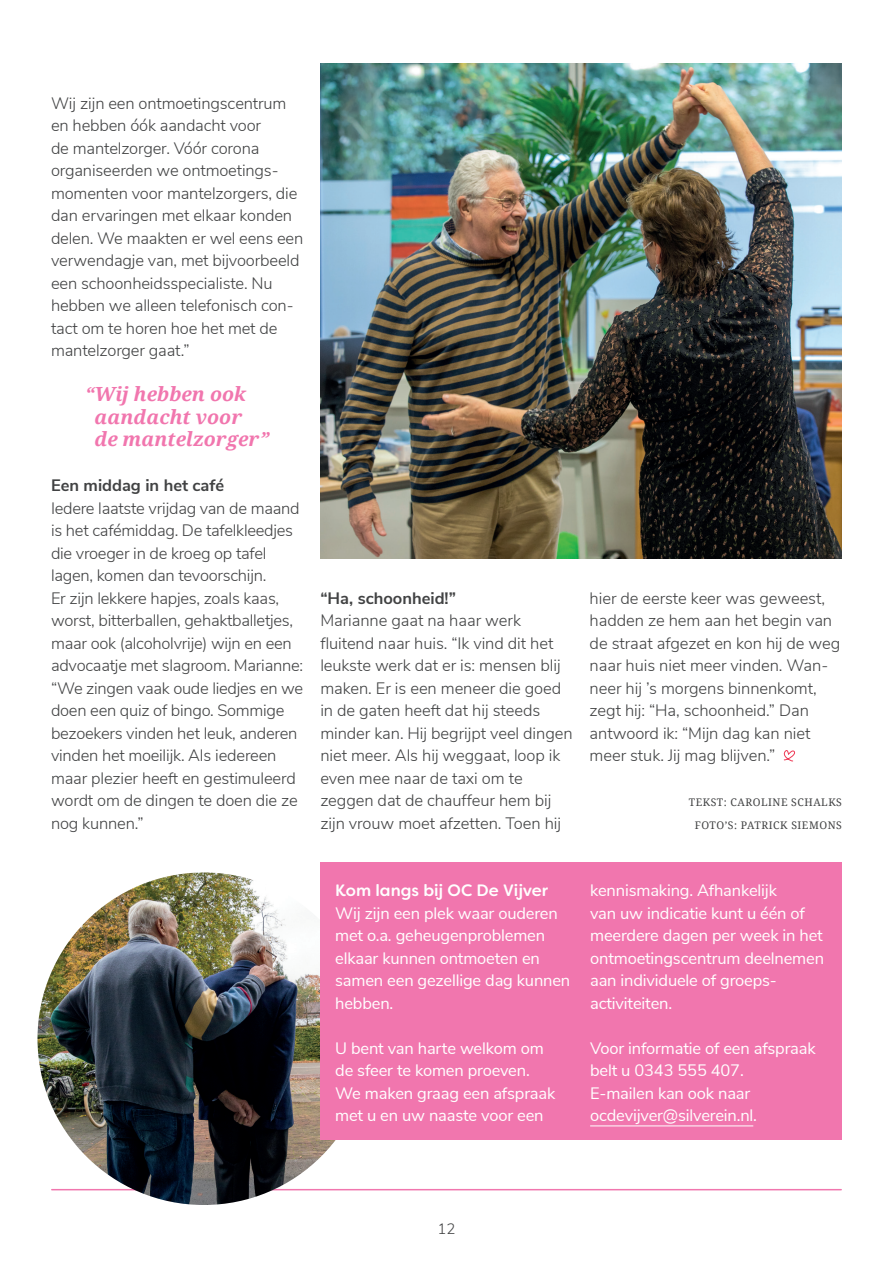
<style>
.page{position:relative;width:893px;height:1263px;background:#fff}
.page>*{position:absolute;margin:0;border:0;box-sizing:border-box;transform-origin:0 0}
.NOTO_-_Quote{font:italic 700 19.5px/22.5px "Noto Serif";color:#f176ae}
.Platte_tekst{font:300 16.5px/22.5px "Nunito Sans";letter-spacing:-.01em;color:#414243}
.Platte_tekst-2{font:16.5px/22.5px "Nunito Sans";letter-spacing:-.01em;color:#fff}
.Platte_tekst-3{font:500 16.5px "Filson Soft";color:#fff}
.t1{font:300 15px "Nunito Sans";color:#414243}
.Tekst_beeld{font:10.5px "Noto Serif";letter-spacing:.05em;color:#414243}
.s1{font-weight:700}
</style>
<div class="page">
<hr style="left:52px;top:1189px;width:789px;height:1px;background:#f176ae">
<img style="left:37px;top:872px;width:333px;height:333px;border-radius:166px">
<svg style="left:783px;top:750px;width:12px;height:12px"></svg>
<div style="left:320px;top:862px;width:522px;height:278px;background:#f176ae"></div>
<hr style="left:590px;top:1126px;width:163px;height:1px;background:#fff">
<img style="left:320px;top:64px;width:522px;height:495px">
<p class="Platte_tekst" style="left:51px;top:91px;width:254px">Wij zijn een ontmoetingscentrum en hebben óók aandacht voor<br>de mantelzorger. Vóór corona organiseerden we ontmoetings&shy;momenten voor mantelzorgers, die dan ervaringen met elkaar konden delen. We maakten er wel eens een verwendagje van, met bijvoorbeeld een schoonheidsspecialiste. Nu hebben we alleen telefonisch con&shy;tact om te horen hoe het met de mantelzorger gaat.”</p>
<p class="NOTO_-_Quote" style="left:95px;top:382px;width:176px;text-indent:-10px">“Wij hebben ook aandacht voor de mantelzorger”</p>
<p class="Platte_tekst" style="left:51px;top:473px;width:254px"><span class="s1">Een middag in het café<br></span>Iedere laatste vrijdag van de maand is het cafémiddag. De tafelkleedjes die vroeger in de kroeg op tafel lagen, komen dan tevoorschijn.<br>Er zijn lekkere hapjes, zoals kaas, worst, bitterballen, gehaktballetjes, maar ook (alcoholvrije) wijn en een advocaatje met slagroom. Marianne: “We zingen vaak oude liedjes en we doen een quiz of bingo. Sommige bezoekers vinden het leuk, anderen vinden het moeilijk. Als iedereen maar plezier heeft en gestimuleerd wordt om de dingen te doen die ze nog kunnen.”</p>
<p class="Platte_tekst" style="left:320px;top:586px;width:254px"><span class="s1">“Ha, schoonheid!”<br></span>Marianne gaat na haar werk fluitend naar huis. “Ik vind dit het leukste werk dat er is: mensen blij maken. Er is een meneer die goed in de gaten heeft dat hij steeds minder kan. Hij begrijpt veel dingen niet meer. Als hij weggaat, loop ik even mee naar de taxi om te zeggen dat de chauffeur hem bij zijn vrouw moet afzetten. Toen hij</p>
<p class="Platte_tekst" style="left:590px;top:586px;width:252px">hier de eerste keer was geweest, hadden ze hem aan het begin van de straat afgezet en kon hij de weg naar huis niet meer vinden. Wan&shy;neer hij ’s morgens binnenkomt, zegt hij: “Ha, schoonheid.” Dan antwoord ik: “Mijn dag kan niet meer stuk. Jij mag blijven.”</p>
<p class="Tekst_beeld" style="left:689px;top:795px;width:155px">TEKST: CAROLINE SCHALKS</p>
<p class="Tekst_beeld" style="left:695px;top:818px;width:149px">FOTO’S: PATRICK SIEMONS</p>
<p class="Platte_tekst-3" style="left:335px;top:880px;width:215px">Kom langs bij OC De Vijver</p>
<p class="Platte_tekst-2" style="left:335px;top:901px;width:237px">Wij zijn een plek waar ouderen met o.a. geheugenproblemen elkaar kunnen ontmoeten en samen een gezellige dag kunnen hebben.</p>
<p class="Platte_tekst-2" style="left:335px;top:1036px;width:222px">U bent van harte welkom om de sfeer te komen proeven.<br>We maken graag een afspraak met u en uw naaste voor een</p>
<p class="Platte_tekst-2" style="left:590px;top:878px;width:235px">kennismaking. Afhankelijk<br>van uw indicatie kunt u één of meerdere dagen per week in het ontmoetingscentrum deelnemen aan individuele of groeps&shy;activiteiten.</p>
<p class="Platte_tekst-2" style="left:590px;top:1036px;width:227px">Voor informatie of een afspraak belt u 0343 555 407.<br>E-mailen kan ook naar ocdevijver@silverein.nl.</p>
<p class="t1" style="left:437px;top:1217px;width:19px">12</p>
</div>
